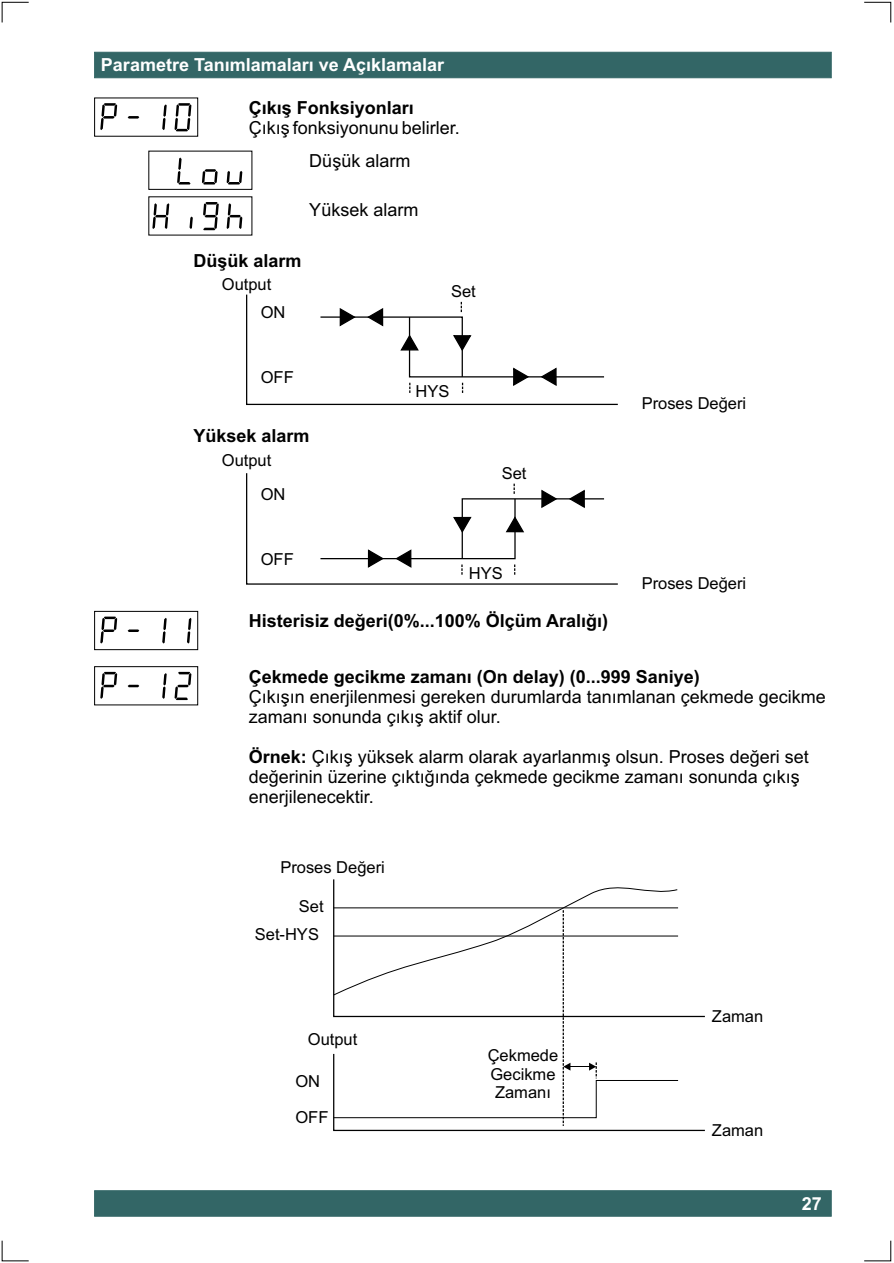
<style>
.page{position:relative;width:894px;height:1263px;background:#fff}
.page>*{position:absolute;margin:0;border:0;box-sizing:border-box;transform-origin:0 0}
.t1{font:18px/20.1px "Arial";color:#000}
.t2{font:700 18px "Arial";color:#000}
.t3{font:700 18px "Arial";color:#fff}
.t4{font:16.5px/18.5px "Arial";color:#000}
.s1{font-weight:700}
</style>
<div class="page">
<svg style="left:246px;top:473px;width:372px;height:112px"></svg>
<div style="left:94px;top:52px;width:737px;height:26px;background:#366;border:1px solid #366"></div>
<div style="left:94px;top:1191px;width:737px;height:25px;background:#366"></div>
<svg style="left:1px;top:1px;width:28px;height:22px"></svg>
<svg style="left:1px;top:1240px;width:28px;height:22px"></svg>
<svg style="left:864px;top:1px;width:28px;height:22px"></svg>
<svg style="left:864px;top:1240px;width:28px;height:22px"></svg>
<svg style="left:246px;top:294px;width:372px;height:112px"></svg>
<svg style="left:333px;top:879px;width:372px;height:253px"></svg>
<div style="left:94px;top:611px;width:104px;height:39px;border:1px solid #000"></div>
<div style="left:94px;top:666px;width:104px;height:39px;border:1px solid #000"></div>
<svg style="left:100px;top:103px;width:17px;height:27px"></svg>
<svg style="left:100px;top:617px;width:17px;height:27px"></svg>
<svg style="left:100px;top:672px;width:17px;height:27px"></svg>
<svg style="left:128px;top:116px;width:11px;height:3px"></svg>
<svg style="left:128px;top:629px;width:11px;height:3px"></svg>
<svg style="left:128px;top:685px;width:11px;height:2px"></svg>
<svg style="left:162px;top:104px;width:5px;height:26px"></svg>
<svg style="left:162px;top:618px;width:5px;height:26px"></svg>
<svg style="left:162px;top:673px;width:5px;height:26px"></svg>
<svg style="left:187px;top:618px;width:4px;height:26px"></svg>
<svg style="left:175px;top:103px;width:16px;height:28px"></svg>
<svg style="left:175px;top:672px;width:16px;height:28px"></svg>
<div style="left:148px;top:151px;width:104px;height:39px;border:1px solid #000"></div>
<svg style="left:152px;top:203px;width:17px;height:26px"></svg>
<svg style="left:190px;top:217px;width:3px;height:12px"></svg>
<svg style="left:177px;top:158px;width:14px;height:27px"></svg>
<svg style="left:202px;top:169px;width:16px;height:16px"></svg>
<svg style="left:203px;top:202px;width:16px;height:28px"></svg>
<svg style="left:227px;top:171px;width:15px;height:14px"></svg>
<svg style="left:227px;top:203px;width:15px;height:26px"></svg>
<p class="t3" style="left:101px;top:58px;width:345px">Parametre Tanýmlamalarý ve Açýklamalar</p>
<p class="t2" style="left:249px;top:101px;width:167px">Çýkýþ Fonksiyonlarý</p>
<p class="t1" style="left:309px;top:113px;width:152px;line-height:33px;text-indent:-61px">Çýkýþ fonksiyonunu belirler.<br>Düþük alarm</p>
<p class="t1" style="left:309px;top:202px;width:111px">Yüksek alarm</p>
<p class="t2" style="left:193px;top:254px;width:110px">Düþük alarm</p>
<p class="t4" style="left:222px;top:276px;width:51px">Output</p>
<p class="t4" style="left:261px;top:305px;width:26px">ON</p>
<p class="t4" style="left:261px;top:369px;width:35px">OFF</p>
<p class="t2" style="left:193px;top:429px;width:118px">Yüksek alarm</p>
<p class="t4" style="left:222px;top:453px;width:51px">Output</p>
<p class="t4" style="left:261px;top:487px;width:26px">ON</p>
<p class="t4" style="left:261px;top:551px;width:35px">OFF</p>
<p class="t4" style="left:451px;top:284px;width:26px">Set</p>
<p class="t4" style="left:416px;top:383px;width:36px">HYS</p>
<p class="t4" style="left:502px;top:465px;width:26px">Set</p>
<p class="t4" style="left:469px;top:565px;width:36px">HYS</p>
<p class="t4" style="left:642px;top:396px;width:106px">Proses Deðeri</p>
<p class="t4" style="left:642px;top:575px;width:106px">Proses Deðeri</p>
<p class="t2" style="left:249px;top:614px;width:361px">Histerisiz deðeri(0%...100% Ölçüm Aralýðý)</p>
<p class="t2" style="left:249px;top:670px;width:453px">Çekmede gecikme zamaný (On delay) (0...999 Saniye)</p>
<p class="t1" style="left:249px;top:688px;width:579px">Çýkýþýn enerjilenmesi gereken durumlarda tanýmlanan çekmede gecikme zamaný sonunda çýkýþ aktif olur.</p>
<p class="t1" style="left:249px;top:748px;width:562px"><span class="s1">Örnek:</span> Çýkýþ yüksek alarm olarak ayarlanmýþ olsun. Proses deðeri set deðerinin üzerine çýktýðýnda çekmede gecikme zamaný sonunda çýkýþ enerjilenecektir.</p>
<p class="t4" style="left:280px;top:860px;width:106px">Proses Deðeri</p>
<p class="t4" style="left:255px;top:894px;width:70px;line-height:28.2px;text-align:right">Set<br>Set-HYS</p>
<p class="t4" style="left:308px;top:1032px;width:51px">Output</p>
<p class="t4" style="left:295px;top:1065px;width:35px;line-height:35.8px">ON<br>OFF</p>
<p class="t4" style="left:488px;top:1048px;width:72px">Çekmede<br>Gecikme<br>Zamaný</p>
<p class="t4" style="left:712px;top:1008px;width:53px">Zaman</p>
<p class="t4" style="left:712px;top:1122px;width:53px">Zaman</p>
<p class="t3" style="left:802px;top:1197px;width:22px">27</p>
</div>
